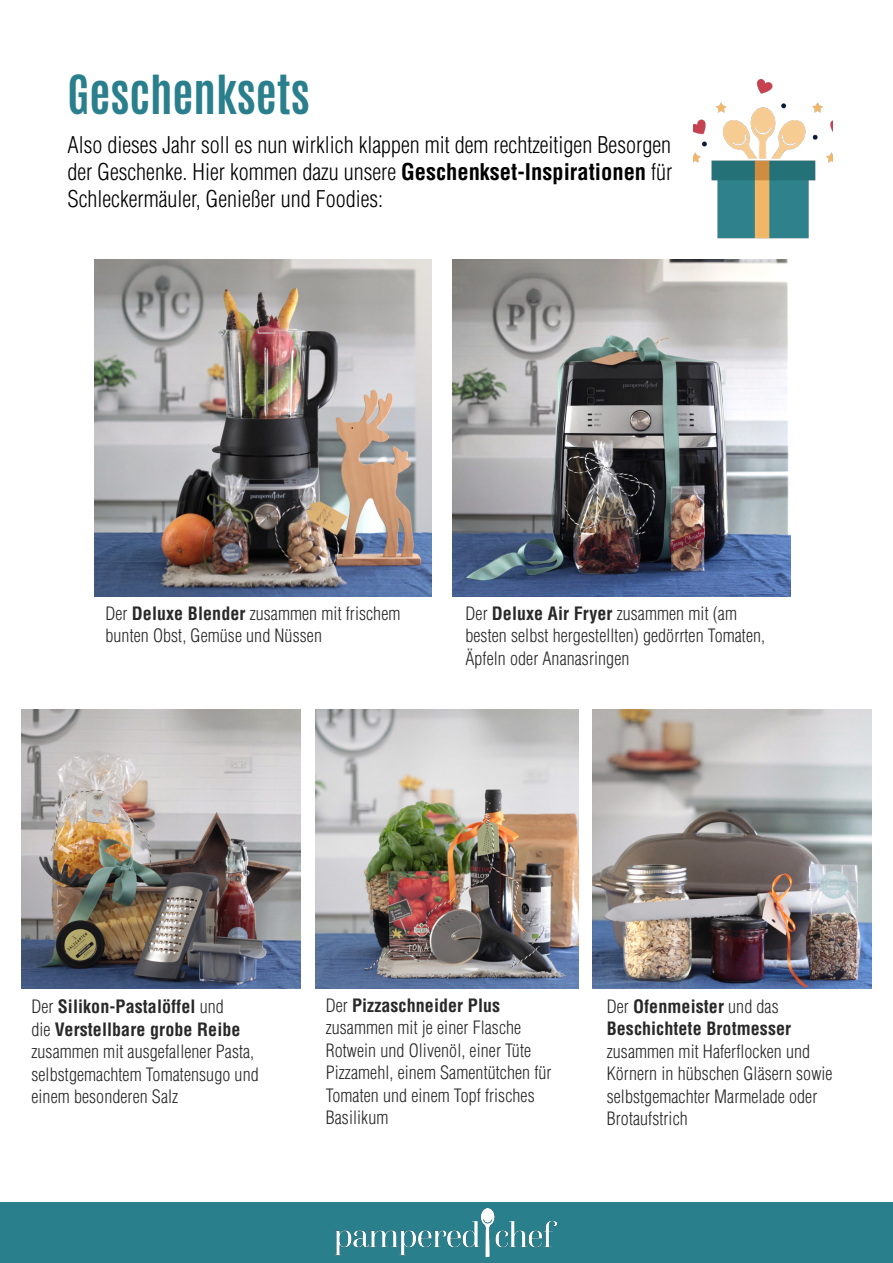
<style>
.page{position:relative;width:893px;height:1263px;background:#fff}
.page>*{position:absolute;margin:0;border:0;box-sizing:border-box;transform-origin:0 0}
.t1{font:700 45px "Antonio";color:#2a7f8c}
.t2{font:300 condensed 22.5px "Helvetica";color:#000}
.t3{font:300 condensed 18px/22.5px "Helvetica";letter-spacing:.005em;color:#282829}
.s1{font-weight:700}
</style>
<div class="page">
<div style="left:0;top:1203px;width:893px;height:60px;background:#2a7f8c"></div>
<img style="left:334px;top:1208px;width:223px;height:48px">
<img style="left:94px;top:259px;width:338px;height:338px">
<img style="left:453px;top:259px;width:337px;height:338px">
<img style="left:315px;top:709px;width:264px;height:279px">
<img style="left:593px;top:709px;width:279px;height:279px">
<img style="left:22px;top:709px;width:279px;height:279px">
<img style="left:693px;top:79px;width:139px;height:160px">
<p class="t1" style="left:68px;top:61px;width:244px">Geschenksets</p>
<p class="t2" style="left:68px;top:131px;width:605px">Also dieses Jahr soll es nun wirklich klappen mit dem rechtzeitigen Besorgen</p>
<p class="t2" style="left:68px;top:158px;width:606px">der Geschenke. Hier kommen dazu unsere <span class="s1">Geschenkset-Inspirationen</span> für</p>
<p class="t2" style="left:68px;top:185px;width:317px">Schleckermäuler, Genießer und Foodies:</p>
<p class="t3" style="left:105px;top:602px;width:297px">Der <span class="s1">Deluxe Blender</span> zusammen mit frischem bunten Obst, Gemüse und Nüssen</p>
<p class="t3" style="left:465px;top:602px;width:301px">Der <span class="s1">Deluxe Air Fryer</span> zusammen mit (am besten selbst hergestellten) gedörrten Tomaten,<br>Äpfeln oder Ananasringen</p>
<p class="t3" style="left:31px;top:995px;width:229px">Der <span class="s1">Silikon-Pastalöffel</span> und<br>die <span class="s1">Verstellbare grobe Reibe </span>zusammen mit ausgefallener Pasta, selbstgemachtem Tomatensugo und einem besonderen Salz</p>
<p class="t3" style="left:326px;top:994px;width:227px">Der <span class="s1">Pizzaschneider Plus </span>zusammen mit je einer Flasche<br>Rotwein und Olivenöl, einer Tüte<br>Pizzamehl, einem Samentütchen für<br>Tomaten und einem Topf frisches<br>Basilikum</p>
<p class="t3" style="left:607px;top:995px;width:227px">Der <span class="s1">Ofenmeister</span> und das<br><span class="s1">Beschichtete Brotmesser </span>zusammen mit Haferflocken und<br>Körnern in hübschen Gläsern sowie selbstgemachter Marmelade oder<br>Brotaufstrich</p>
</div>
